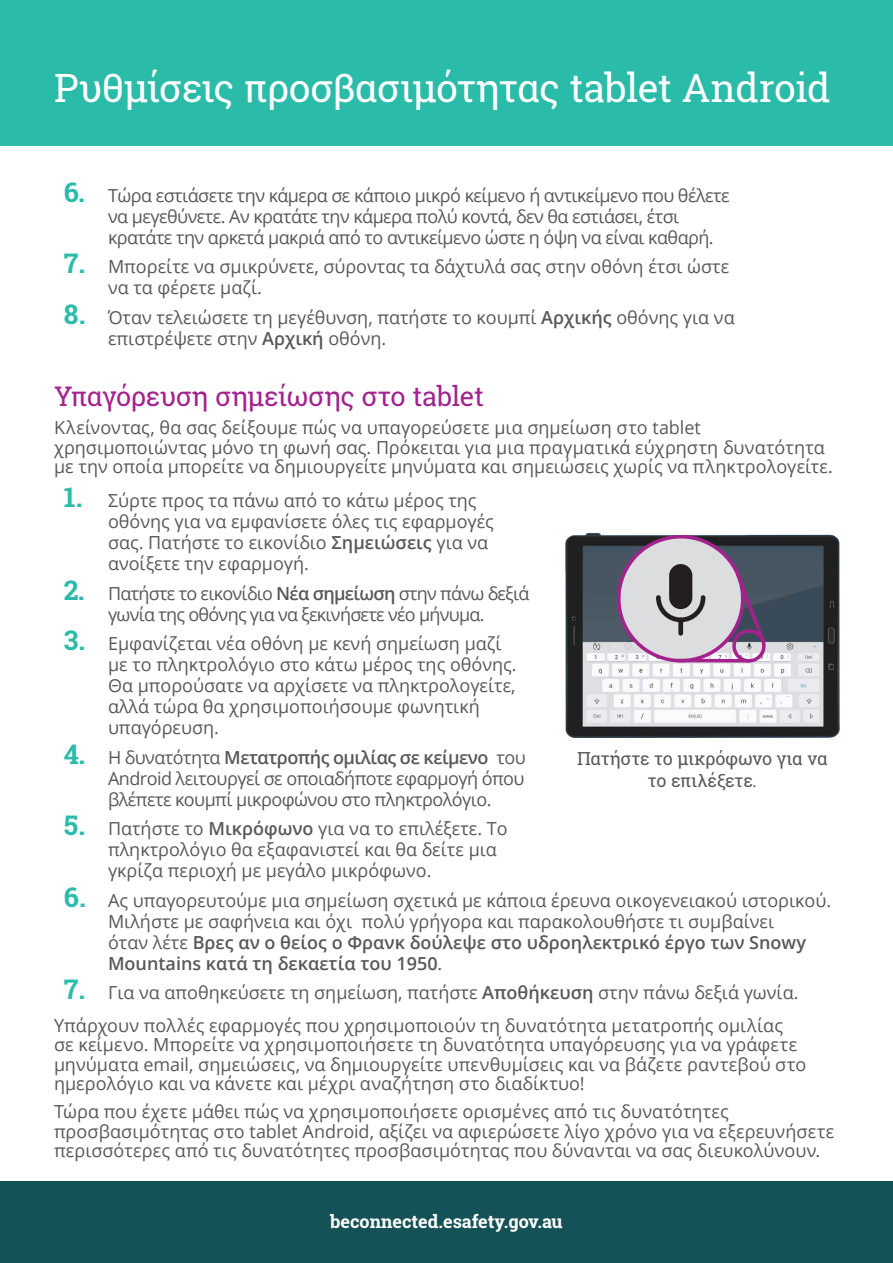
<style>
.page{position:relative;width:893px;height:1263px;background:#fff}
.page>*{position:absolute;margin:0;border:0;box-sizing:border-box;transform-origin:0 0}
.t1{font:39px "Roboto Slab";letter-spacing:-.02em;color:#fff}
.t2{font:27px "Roboto Slab";letter-spacing:-.015em;color:#a3228e}
.t3{font:18px/21px "Open Sans";color:#57585a}
.t4{font:18px/21px "Open Sans";letter-spacing:-.03em;color:#57585a}
.t5{font:18px/21px "Open Sans";letter-spacing:-.04em;color:#57585a;text-align:center}
.t6{font:18px/21.6px "Roboto Slab";letter-spacing:-.015em;color:#57585a;text-align:center}
.t7{font:700 18px "Roboto Slab";color:#fff}
.s1{font-family:"Roboto Slab";font-weight:700;font-size:27px;color:#2abca8}
.s2{font-weight:600}
</style>
<div class="page">
<div style="left:0;top:1181px;width:893px;height:82px;background:#155257"></div>
<div style="left:0;top:0;width:893px;height:145px;background:#2abca8"></div>
<img style="left:565px;top:532px;width:275px;height:206px">
<svg style="left:605px;top:532px;width:166px;height:142px;background:#aca4b2"></svg>
<div style="left:678px;top:620px;width:5px;height:13px;background:#231f20"></div>
<div style="left:669px;top:564px;width:23px;height:45px;background:#231f20;border-radius:12px"></div>
<h1 class="t1" style="left:54px;top:61px;width:778px">Ρυθμίσεις προσβασιμότητας tablet Android</h1>
<p class="t4" style="left:108px;top:184px;width:623px;text-indent:-44px"><span class="s1">6.</span> Τώρα εστιάσετε την κάμερα σε κάποιο μικρό κείμενο ή αντικείμενο που θέλετε να μεγεθύνετε. Αν κρατάτε την κάμερα πολύ κοντά, δεν θα εστιάσει, έτσι κρατάτε την αρκετά μακριά από το αντικείμενο ώστε η όψη να είναι καθαρή.</p>
<p class="t3" style="left:108px;top:256px;width:623px;text-indent:-44px"><span class="s1">7.</span> Μπορείτε να σμικρύνετε, σύροντας τα δάχτυλά σας στην οθόνη έτσι ώστε να τα φέρετε μαζί.</p>
<p class="t3" style="left:108px;top:306px;width:628px;text-indent:-44px"><span class="s1">8.</span> Όταν τελειώσετε τη μεγέθυνση, πατήστε το κουμπί <span class="s2">Αρχικής</span> οθόνης για να επιστρέψετε στην <span class="s2">Αρχική</span> οθόνη.</p>
<h2 class="t2" style="left:54px;top:378px;width:431px">Yπαγόρευση σημείωσης στο tablet</h2>
<p class="t3" style="left:54px;top:418px;width:780px;line-height:19.5px">Κλείνοντας, θα σας δείξουμε πώς να υπαγορεύσετε μια σημείωση στο tablet χρησιμοποιώντας μόνο τη φωνή σας. Πρόκειται για μια πραγματικά εύχρηστη δυνατότητα με την οποία μπορείτε να δημιουργείτε μηνύματα και σημειώσεις χωρίς να πληκτρολογείτε.</p>
<p class="t3" style="left:108px;top:490px;width:387px;text-indent:-44px"><span class="s1">1.</span> Σύρτε προς τα πάνω από το κάτω μέρος της οθόνης για να εμφανίσετε όλες τις εφαρμογές σας. Πατήστε το εικονίδιο <span class="s2">Σημειώσεις</span> για να ανοίξετε την εφαρμογή.</p>
<p class="t5" style="left:64px;top:582px;width:467px"><span class="s1">2.</span> Πατήστε το εικονίδιο <span class="s2">Νέα σημείωση</span> στην πάνω δεξιά γωνία της οθόνης για να ξεκινήσετε νέο μήνυμα.</p>
<p class="t3" style="left:108px;top:633px;width:410px;text-indent:-44px"><span class="s1">3.</span> Εμφανίζεται νέα οθόνη με κενή σημείωση μαζί με το πληκτρολόγιο στο κάτω μέρος της οθόνης.<br>Θα μπορούσατε να αρχίσετε να πληκτρολογείτε, αλλά τώρα θα χρησιμοποιήσουμε φωνητική υπαγόρευση.</p>
<p class="t3" style="left:108px;top:746px;width:419px;text-align:justify;text-indent:-44px"><span class="s1">4.</span> Η δυνατότητα <span class="s2">Μετατροπής ομιλίας σε κείμενο</span> του Android λειτουργεί σε οποιαδήποτε εφαρμογή όπου βλέπετε κουμπί μικροφώνου στο πληκτρολόγιο.</p>
<p class="t3" style="left:108px;top:818px;width:401px;text-indent:-44px"><span class="s1">5.</span> Πατήστε το <span class="s2">Μικρόφωνο</span> για να το επιλέξετε. Το πληκτρολόγιο θα εξαφανιστεί και θα δείτε μια γκρίζα περιοχή με μεγάλο μικρόφωνο.</p>
<p class="t3" style="left:108px;top:889px;width:725px;text-indent:-44px"><span class="s1">6.</span> Ας υπαγορευτούμε μια σημείωση σχετικά με κάποια έρευνα οικογενειακού ιστορικού.<br>Μιλήστε με σαφήνεια και όχι πολύ γρήγορα και παρακολουθήστε τι συμβαίνει<br>όταν λέτε <span class="s2">Βρες αν ο θείος ο Φρανκ δούλεψε στο υδροηλεκτρικό έργο των Snowy Μountains κατά τη δεκαετία του 1950</span>.</p>
<p class="t3" style="left:54px;top:976px;width:746px;line-height:32.2px;text-indent:10px"><span class="s1">7.</span> Για να αποθηκεύσετε τη σημείωση, πατήστε <span class="s2">Αποθήκευση</span> στην πάνω δεξιά γωνία.<br>Υπάρχουν πολλές εφαρμογές που χρησιμοποιούν τη δυνατότητα μετατροπής ομιλίας</p>
<p class="t3" style="left:54px;top:1034px;width:754px;line-height:19.5px">σε κείμενο. Μπορείτε να χρησιμοποιήσετε τη δυνατότητα υπαγόρευσης για να γράφετε μηνύματα email, σημειώσεις, να δημιουργείτε υπενθυμίσεις και να βάζετε ραντεβού στο ημερολόγιο και να κάνετε και μέχρι αναζήτηση στο διαδίκτυο!</p>
<p class="t3" style="left:54px;top:1101px;width:782px;line-height:19.5px">Τώρα που έχετε μάθει πώς να χρησιμοποιήσετε ορισμένες από τις δυνατότητες προσβασιμότητας στο tablet Android, αξίζει να αφιερώσετε λίγο χρόνο για να εξερευνήσετε περισσότερες από τις δυνατότητες προσβασιμότητας που δύνανται να σας διευκολύνουν.</p>
<p class="t6" style="left:577px;top:748px;width:252px">Πατήστε το μικρόφωνο για να το επιλέξετε.</p>
<p class="t7" style="left:330px;top:1209px;width:234px">beconnected.esafety.gov.au</p>
</div>
